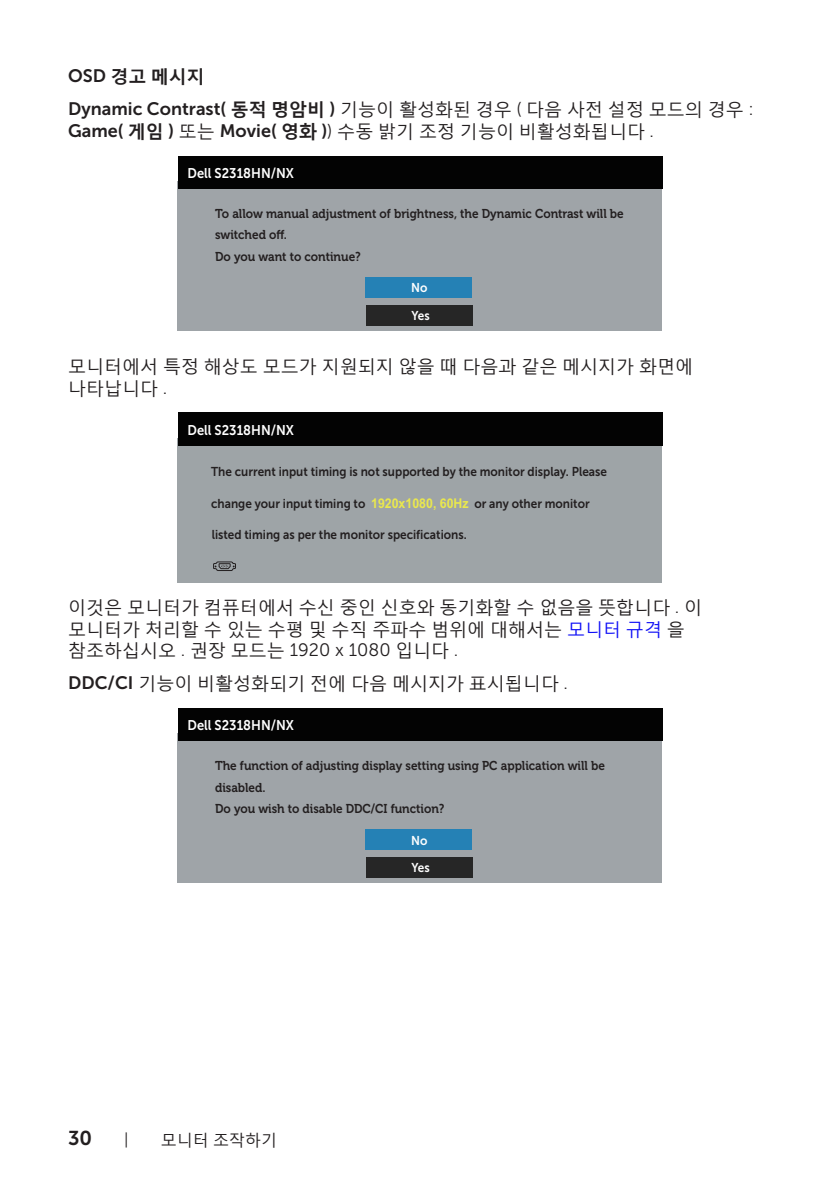
<style>
.page{position:relative;width:840px;height:1191px;background:#fff}
.page>*{position:absolute;margin:0;border:0;box-sizing:border-box;transform-origin:0 0}
.t1{font:20px "Museo Sans For Dell 700";color:#231f20}
.text{font:18px/21.6px "Malgun Gothic";color:#231f20}
.text-2{font:700 18px "Malgun Gothic";color:#231f20}
.t2{font:16px "Malgun Gothic";color:#231f20}
.t3{font:16px "Museo Sans For Dell 300";color:#231f20}
.t4{font:14px "Museo Sans For Dell 700";color:#fff;scale:.92 1}
.t5{font:700 12.8px/21.6px "Museo For Dell";color:#231f20;scale:.92 1}
.t6{font:12.8px "Museo Sans For Dell 700";color:#231f20;scale:.92 1}
.t7{font:12.8px/27.2px "Museo Sans For Dell 700";color:#fff;scale:.92 1}
.s1{font-family:"Museo Sans For Dell 700";font-weight:400}
.s2{font-family:"Museo Sans For Dell 700"}
.s3{font-weight:700}
.s4{font-family:"Museo Sans For Dell 300"}
.s5{font-family:"Arial";font-weight:700;font-size:13.4px;color:#eae84d}
.s6{color:#1111f6}
</style>
<div class="page">
<div style="left:177px;top:181px;width:485px;height:149px;background:#9fa4a8"></div>
<div style="left:178px;top:156px;width:484px;height:32px;background:#030303"></div>
<div style="left:365px;top:277px;width:107px;height:21px;background:#2581b5"></div>
<div style="left:365px;top:305px;width:107px;height:21px;background:#262626"></div>
<div style="left:177px;top:438px;width:485px;height:144px;background:#9ea4a7"></div>
<div style="left:178px;top:412px;width:484px;height:33px;background:#030303"></div>
<svg style="left:213px;top:561px;width:23px;height:10px"></svg>
<div style="left:177px;top:733px;width:485px;height:149px;background:#9fa4a8"></div>
<div style="left:178px;top:708px;width:484px;height:33px;background:#030303"></div>
<div style="left:365px;top:829px;width:107px;height:21px;background:#2581b5"></div>
<div style="left:365px;top:857px;width:107px;height:21px;background:#262626"></div>
<p class="text-2" style="left:68px;top:65px;width:138px"><span class="s1">OSD</span> 경고 메시지</p>
<p class="text" style="left:68px;top:98px;width:686px"><span class="s2">Dynamic Contrast(</span> <span class="s3">동적 명암비</span> <span class="s2">)</span> 기능이 활성화된 경우 <span class="s4">(</span> 다음 사전 설정 모드의 경우 <span class="s4">:<br></span><span class="s2">Game(</span> <span class="s3">게임</span> <span class="s2">)</span> 또는 <span class="s2">Movie(</span> <span class="s3">영화</span> <span class="s2">)</span><span class="s4">)</span> 수동 밝기 조정 기능이 비활성화됩니다 <span class="s4">.</span></p>
<p class="t4" style="left:187px;top:165px;width:117px">Dell S2318HN/NX</p>
<p class="t5" style="left:215px;top:202px;width:445px">To allow manual adjustment of brightness, the Dynamic Contrast will be</p>
<p class="t5" style="left:215px;top:224px;width:160px">switched off.<br>Do you want to continue?</p>
<p class="t7" style="left:411px;top:274px;width:22px">No<br>Yes</p>
<p class="text" style="left:68px;top:355px;width:626px">모니터에서 특정 해상도 모드가 지원되지 않을 때 다음과 같은 메시지가 화면에 나타납니다 <span class="s4">.</span></p>
<p class="t4" style="left:187px;top:422px;width:117px">Dell S2318HN/NX</p>
<p class="t6" style="left:211px;top:464px;width:431px">The current input timing is not supported by the monitor display. Please</p>
<p class="t6" style="left:211px;top:496px;width:413px">change your input timing to <span class="s5">1920x1080, 60Hz</span> or any other monitor</p>
<p class="t6" style="left:211px;top:527px;width:278px">listed timing as per the monitor specifications.</p>
<p class="text" style="left:68px;top:596px;width:635px">이것은 모니터가 컴퓨터에서 수신 중인 신호와 동기화할 수 없음을 뜻합니다 <span class="s4">.</span> 이 모니터가 처리할 수 있는 수평 및 수직 주파수 범위에 대해서는 <span class="s6">모니터 규격</span> 을 참조하십시오 <span class="s4">.</span> 권장 모드는 <span class="s4">1920 x 1080</span> 입니다 <span class="s4">.</span></p>
<p class="text" style="left:68px;top:672px;width:501px"><span class="s2">DDC/CI</span> 기능이 비활성화되기 전에 다음 메시지가 표시됩니다 <span class="s4">.</span></p>
<p class="t4" style="left:187px;top:717px;width:117px">Dell S2318HN/NX</p>
<p class="t5" style="left:215px;top:754px;width:425px">The function of adjusting display setting using PC application will be</p>
<p class="t5" style="left:215px;top:776px;width:251px">disabled.<br>Do you wish to disable DDC/CI function?</p>
<p class="t1" style="left:68px;top:1126px;width:26px">30</p>
<p class="t3" style="left:124px;top:1130px;width:6px">|</p>
<p class="t2" style="left:160px;top:1129px;width:118px">모니터 조작하기</p>
<p class="t7" style="left:411px;top:826px;width:22px">No<br>Yes</p>
</div>
